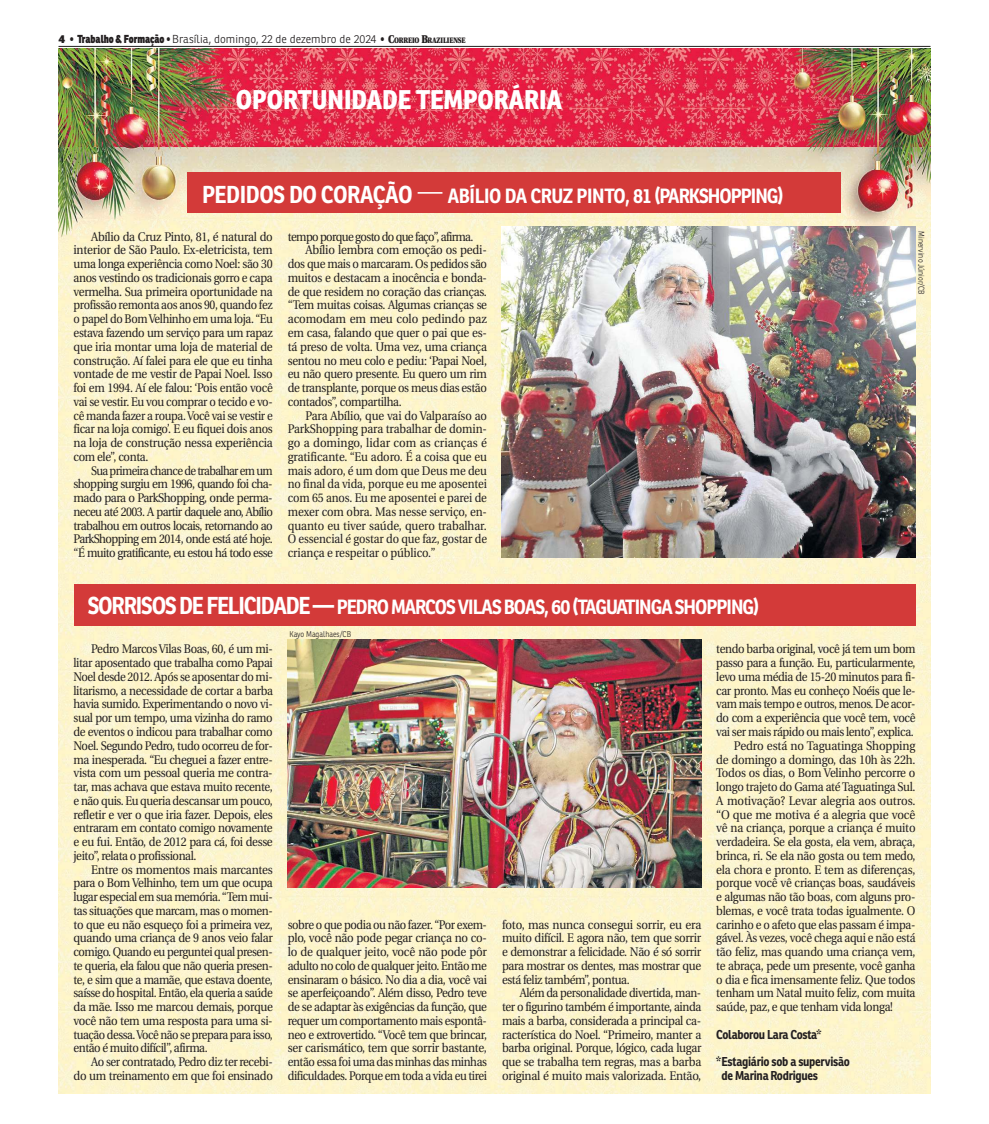
<style>
.page{position:relative;width:989px;height:1124px;background:#fff}
.page>*{position:absolute;margin:0;border:0;box-sizing:border-box;transform-origin:0 0}
.t1{font:800 26.25px "Ronnia";color:#fff;scale:.9 1}
.t2{font:700 20px "Ronnia";letter-spacing:-.055em;color:#fff;scale:.9 1}
.t3{font:12.5px/13.8px "Utopia";letter-spacing:-.025em;color:#231f20;text-align:justify;scale:.9 1}
.t4{font:12.5px/13.8px "Utopia";letter-spacing:-.025em;color:#231f20;text-align:justify;scale:.89 1}
.t5{font:12.5px/13.8px "Utopia";letter-spacing:-.025em;color:#231f20;text-align:justify;scale:.91 1}
.t6{font:12.5px/13.8px "Utopia";letter-spacing:-.025em;color:#231f20;text-align:justify;scale:.92 1}
.t7{font:12.5px/13.8px "Utopia";letter-spacing:-.025em;color:#231f20;text-align:justify;scale:.88 1}
.t8{font:700 12.5px/13.8px "Ronnia";letter-spacing:-.025em;color:#231f20;scale:.9 1}
.t9{font:12.5px "Utopia";letter-spacing:-.055em;color:#231f20;scale:.9 1}
.t10{font:12.5px "Utopia";letter-spacing:-.005em;color:#231f20;scale:.9 1}
.t11{font:12.5px "Utopia";letter-spacing:-.005em;color:#231f20;scale:.92 1}
.t12{font:12.5px "Utopia";color:#231f20;scale:.92 1}
.t13{font:300 11.25px "Ronnia";letter-spacing:.005em;color:#231f20}
.t14{font:300 8.12px "Ronnia";color:#231f20;scale:.9 1}
.s1{font-weight:800}
.s2{font-family:"Utopia";font-weight:900}
.s3{font-family:"Utopia";font-weight:900;font-size:7.88px}
.s4{font-size:23.75px}
.s5{font-weight:300;font-size:27.5px}
</style>
<div class="page">
<hr style="left:58px;top:46px;width:872px;height:1px;background:#231f20">
<img style="left:58px;top:48px;width:872px;height:1045px">
<div style="left:188px;top:172px;width:653px;height:40px;background:#d33a39"></div>
<div style="left:74px;top:584px;width:841px;height:42px;background:#d33a39"></div>
<img style="left:501px;top:227px;width:414px;height:330px">
<img style="left:288px;top:639px;width:413px;height:248px">
<p class="t13" style="left:58px;top:34px;width:409px"><span class="s1">4</span> <span class="s2">•</span> <span class="s1">Trabalho &amp; Formação</span> <span class="s2">•</span> Brasília, domingo, 22 de dezembro de 2024 <span class="s2">•</span> <span class="s2">C</span><span class="s3">ORREIO</span> <span class="s2">B</span><span class="s3">RAZILIENSE</span></p>
<h1 class="t1" style="left:236px;top:84px;width:364px">OPORTUNIDADE TEMPORÁRIA</h1>
<h2 class="t2" style="left:202px;top:184px;width:647px"><span class="s4">PEDIDOS DO CORAÇÃO</span> <span class="s5">—</span> ABÍLIO DA CRUZ PINTO, 81 (PARKSHOPPING)</h2>
<p class="t5" style="left:74px;top:230px;width:220px;text-indent:18px">Abílio da Cruz Pinto, 81, é natural do interior de São Paulo. Ex-eletricista, tem uma longa experiência como Noel: são 30 anos vestindo os tradicionais gorro e capa vermelha. Sua primeira oportunidade na profissão remonta aos anos 90, quando fez o papel do Bom Velhinho em uma loja. “Eu estava fazendo um serviço para um rapaz que iria montar uma loja de material de construção. Aí falei para ele que eu tinha vontade de me vestir de Papai Noel. Isso foi em 1994. Aí ele falou: ‘Pois então você vai se vestir. Eu vou comprar o tecido e vo&shy;cê manda fazer a roupa. Você vai se vestir e ficar na loja comigo’. E eu fiquei dois anos na loja de construção nessa experiência com ele”, conta.</p>
<p class="t7" style="left:74px;top:463px;width:228px;text-indent:18px">Sua primeira chance de trabalhar em um shopping surgiu em 1996, quando foi cha&shy;mado para o ParkShopping, onde perma&shy;neceu até 2003. A partir daquele ano, Abílio trabalhou em outros locais, retornando ao ParkShopping em 2014, onde está até hoje. “É muito gratificante, eu estou há todo esse</p>
<p class="t9" style="left:288px;top:229px;width:208px">tempo porque gosto do que faço”, afirma.</p>
<p class="t6" style="left:305px;top:243px;width:199px">Abílio lembra com emoção os pedi-</p>
<p class="t3" style="left:288px;top:257px;width:223px">dos que mais o marcaram. Os pedidos são</p>
<p class="t5" style="left:288px;top:271px;width:220px">muitos e destacam a inocência e bonda-</p>
<p class="t5" style="left:288px;top:285px;width:220px">de que residem no coração das crianças.</p>
<p class="t3" style="left:288px;top:298px;width:223px">“Tem muitas coisas. Algumas crianças se</p>
<p class="t6" style="left:288px;top:312px;width:218px">acomodam em meu colo pedindo paz</p>
<p class="t5" style="left:288px;top:326px;width:220px">em casa, falando que quer o pai que es-</p>
<p class="t5" style="left:288px;top:340px;width:220px">tá preso de volta. Uma vez, uma criança</p>
<p class="t3" style="left:288px;top:353px;width:223px">sentou no meu colo e pediu: ‘Papai Noel,</p>
<p class="t3" style="left:288px;top:367px;width:223px">eu não quero presente. Eu quero um rim</p>
<p class="t3" style="left:288px;top:381px;width:223px">de transplante, porque os meus dias estão</p>
<p class="t3" style="left:288px;top:395px;width:128px">contados”, compartilha.</p>
<p class="t3" style="left:305px;top:408px;width:203px">Para Abílio, que vai do Valparaíso ao</p>
<p class="t3" style="left:288px;top:422px;width:223px">ParkShopping para trabalhar de domin-</p>
<p class="t12" style="left:288px;top:436px;width:218px">go a domingo, lidar com as crianças é</p>
<p class="t3" style="left:288px;top:450px;width:223px">gratificante. “Eu adoro. É a coisa que eu</p>
<p class="t4" style="left:288px;top:463px;width:225px">mais adoro, é um dom que Deus me deu</p>
<p class="t7" style="left:288px;top:477px;width:228px">no final da vida, porque eu me aposentei</p>
<p class="t4" style="left:288px;top:491px;width:225px">com 65 anos. Eu me aposentei e parei de</p>
<p class="t3" style="left:288px;top:505px;width:223px">mexer com obra. Mas nesse serviço, en-</p>
<p class="t10" style="left:288px;top:518px;width:223px">quanto eu tiver saúde, quero trabalhar.</p>
<p class="t4" style="left:288px;top:532px;width:225px">O essencial é gostar do que faz, gostar de</p>
<p class="t3" style="left:288px;top:546px;width:166px">criança e respeitar o público.”</p>
<p class="t14" style="left:924px;top:231px;width:72px;rotate:90deg">Minervino Júnior/CB</p>
<h2 class="t2" style="left:88px;top:595px;width:747px"><span class="s4">SORRISOS DE FELICIDADE —</span> PEDRO MARCOS VILAS BOAS, 60 (TAGUATINGA SHOPPING)</h2>
<p class="t3" style="left:74px;top:642px;width:223px;text-indent:18px">Pedro Marcos Vilas Boas, 60, é um mi&shy;litar aposentado que trabalha como Papai Noel desde 2012. Após se aposentar do mi&shy;litarismo, a necessidade de cortar a barba havia sumido. Experimentando o novo vi&shy;sual por um tempo, uma vizinha do ramo de eventos o indicou para trabalhar como Noel. Segundo Pedro, tudo ocorreu de for&shy;ma inesperada. “Eu cheguei a fazer entre&shy;vista com um pessoal queria me contra&shy;tar, mas achava que estava muito recente, e não quis. Eu queria descansar um pouco, refletir e ver o que iria fazer. Depois, eles entraram em contato comigo novamente e eu fui. Então, de 2012 para cá, foi desse jeito”, relata o profissional.</p>
<p class="t6" style="left:74px;top:862px;width:218px;text-indent:18px">Entre os momentos mais marcantes para o Bom Velhinho, tem um que ocupa lugar especial em sua memória. “Tem mui&shy;tas situações que marcam, mas o momen&shy;to que eu não esqueço foi a primeira vez, quando uma criança de 9 anos veio falar comigo. Quando eu perguntei qual presen&shy;te queria, ela falou que não queria presen&shy;te, e sim que a mamãe, que estava doente, saísse do hospital. Então, ela queria a saúde da mãe. Isso me marcou demais, porque você não tem uma resposta para uma si&shy;tuação dessa. Você não se prepara para isso, então é muito difícil”, afirma.</p>
<p class="t3" style="left:74px;top:1055px;width:223px;text-align:right">Ao ser contratado, Pedro diz ter recebi-<br>do um treinamento em que foi ensinado</p>
<p class="t14" style="left:290px;top:630px;width:70px">Kayo Magalhaes/CB</p>
<p class="t3" style="left:716px;top:642px;width:223px">tendo barba original, você já tem um bom</p>
<p class="t3" style="left:716px;top:656px;width:223px">passo para a função. Eu, particularmente,</p>
<p class="t3" style="left:716px;top:670px;width:223px">levo uma média de 15-20 minutos para fi-</p>
<p class="t3" style="left:716px;top:683px;width:223px">car pronto. Mas eu conheço Noéis que le-</p>
<p class="t4" style="left:716px;top:697px;width:225px">vam mais tempo e outros, menos. De acor-</p>
<p class="t3" style="left:716px;top:711px;width:223px">do com a experiência que você tem, você</p>
<p class="t3" style="left:716px;top:725px;width:221px">vai ser mais rápido ou mais lento”, explica.</p>
<p class="t6" style="left:734px;top:738px;width:199px">Pedro está no Taguatinga Shopping</p>
<p class="t5" style="left:716px;top:752px;width:220px">de domingo a domingo, das 10h às 22h.</p>
<p class="t5" style="left:716px;top:766px;width:220px">Todos os dias, o Bom Velinho percorre o</p>
<p class="t3" style="left:716px;top:780px;width:223px">longo trajeto do Gama até Taguatinga Sul.</p>
<p class="t11" style="left:716px;top:793px;width:218px">A motivação? Levar alegria aos outros.</p>
<p class="t6" style="left:716px;top:807px;width:218px">“O que me motiva é a alegria que você</p>
<p class="t5" style="left:716px;top:821px;width:220px">vê na criança, porque a criança é muito</p>
<p class="t3" style="left:716px;top:835px;width:223px">verdadeira. Se ela gosta, ela vem, abraça,</p>
<p class="t3" style="left:716px;top:848px;width:223px">brinca, ri. Se ela não gosta ou tem medo,</p>
<p class="t5" style="left:716px;top:862px;width:220px">ela chora e pronto. E tem as diferenças,</p>
<p class="t3" style="left:716px;top:876px;width:223px">porque você vê crianças boas, saudáveis</p>
<p class="t3" style="left:716px;top:890px;width:223px">e algumas não tão boas, com alguns pro-</p>
<p class="t3" style="left:716px;top:903px;width:223px">blemas, e você trata todas igualmente. O</p>
<p class="t4" style="left:716px;top:917px;width:225px">carinho e o afeto que elas passam é impa-</p>
<p class="t4" style="left:716px;top:931px;width:225px">gável. Às vezes, você chega aqui e não está</p>
<p class="t5" style="left:716px;top:945px;width:220px">tão feliz, mas quando uma criança vem,</p>
<p class="t3" style="left:716px;top:958px;width:223px">te abraça, pede um presente, você ganha</p>
<p class="t3" style="left:716px;top:972px;width:223px">o dia e fica imensamente feliz. Que todos</p>
<p class="t3" style="left:716px;top:986px;width:223px">tenham um Natal muito feliz, com muita</p>
<p class="t3" style="left:716px;top:1000px;width:198px">saúde, paz, e que tenham vida longa!</p>
<p class="t8" style="left:716px;top:1027px;width:118px">COLABOROU LARA COSTA*</p>
<p class="t8" style="left:721px;top:1054px;width:144px;text-indent:-5px">* ESTAGIÁRIO SOB A SUPERVISÃO<br>DE MARINA RODRIGUES</p>
<p class="t4" style="left:288px;top:917px;width:225px">sobre o que podia ou não fazer. “Por exem&shy;plo, você não pode pegar criança no co&shy;lo de qualquer jeito, você não pode pôr adulto no colo de qualquer jeito. Então me ensinaram o básico. No dia a dia, você vai se aperfeiçoando”. Além disso, Pedro teve de se adaptar às exigências da função, que requer um comportamento mais espontâ&shy;neo e extrovertido. “Você tem que brincar, ser carismático, tem que sorrir bastante, então essa foi uma das minhas das minhas dificuldades. Porque em toda a vida eu tirei</p>
<p class="t6" style="left:502px;top:917px;width:218px">foto, mas nunca consegui sorrir, eu era muito difícil. E agora não, tem que sorrir e demonstrar a felicidade. Não é só sorrir para mostrar os dentes, mas mostrar que está feliz também”, pontua.</p>
<p class="t4" style="left:502px;top:986px;width:225px;text-indent:18px">Além da personalidade divertida, man&shy;ter o figurino também é importante, ainda mais a barba, considerada a principal ca&shy;racterística do Noel. “Primeiro, manter a barba original. Porque, lógico, cada lugar que se trabalha tem regras, mas a barba original é muito mais valorizada. Então,</p>
</div>
